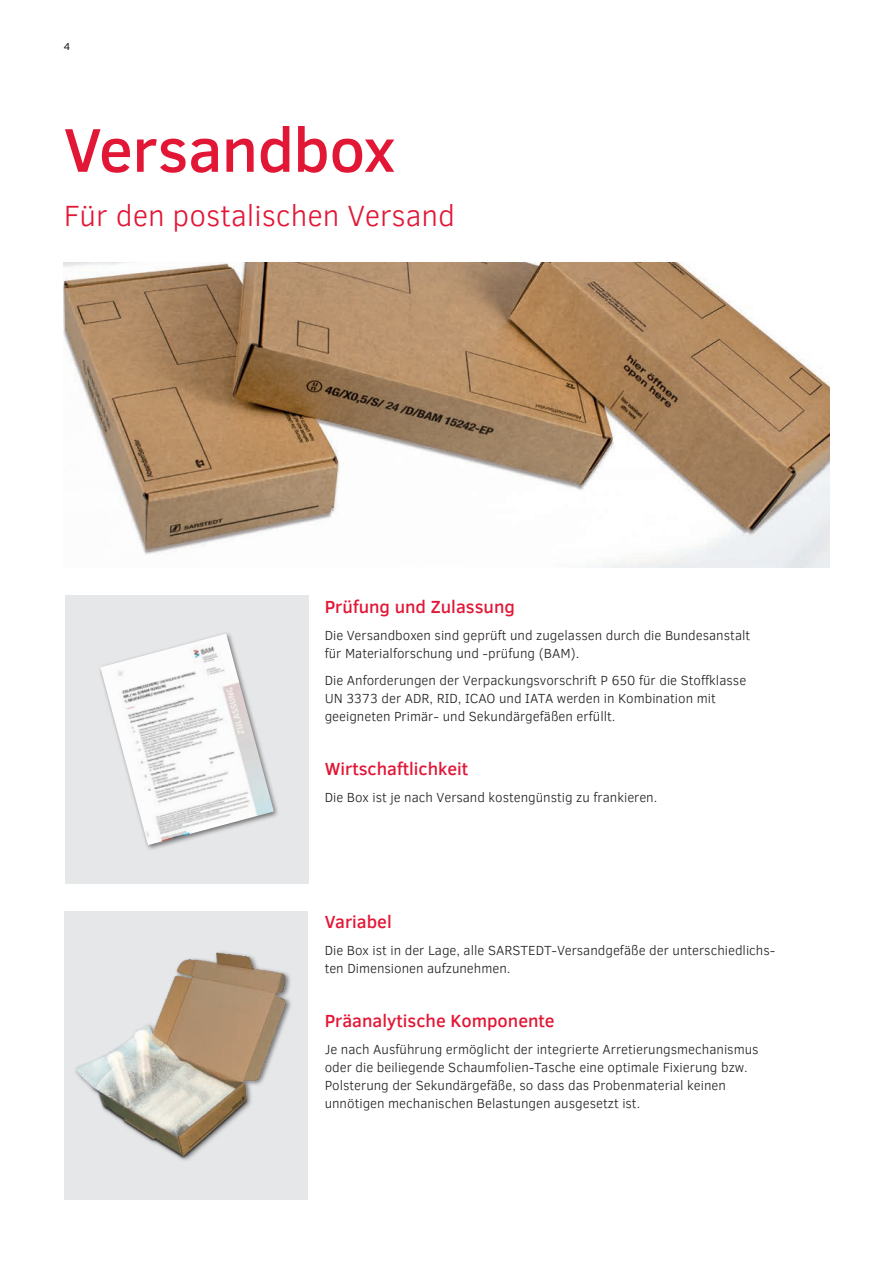
<style>
.page{position:relative;width:893px;height:1263px;background:#fff}
.page>*{position:absolute;margin:0;border:0;box-sizing:border-box;transform-origin:0 0}
.t1{font:500 63px "Clear Sans";letter-spacing:-.01em;color:#e21736}
.t2{font:300 30px "Clear Sans";color:#e21736}
.t3{font:500 18px "Clear Sans";color:#e21736}
.t4{font:300 13.5px/18px "Clear Sans";color:#231f20}
.t5{font:10.5px "Clear Sans";color:#231f20}
</style>
<div class="page">
<div style="left:65px;top:595px;width:244px;height:288px;background:#e6e7e9"></div>
<img style="left:100px;top:633px;width:174px;height:212px">
<div style="left:64px;top:911px;width:244px;height:288px;background:#e6e7e9"></div>
<img style="left:75px;top:952px;width:216px;height:209px">
<img style="left:64px;top:262px;width:765px;height:305px">
<p class="t5" style="left:64px;top:39px;width:8px">4</p>
<h1 class="t1" style="left:64px;top:106px;width:333px">Versandbox</h1>
<h2 class="t2" style="left:64px;top:196px;width:393px">Für den postalischen Versand</h2>
<h3 class="t3" style="left:325px;top:594px;width:192px">Prüfung und Zulassung</h3>
<p class="t4" style="left:325px;top:626px;width:427px">Die Versandboxen sind geprüft und zugelassen durch die Bundesanstalt für Materialforschung und -prüfung (BAM).</p>
<p class="t4" style="left:325px;top:671px;width:423px">Die Anforderungen der Verpackungsvorschrift P 650 für die Stoffklasse<br>UN 3373 der ADR, RID, ICAO und IATA werden in Kombination mit geeigneten Primär- und Sekundärgefäßen erfüllt.</p>
<h3 class="t3" style="left:325px;top:756px;width:145px">Wirtschaftlichkeit</h3>
<p class="t4" style="left:325px;top:788px;width:334px">Die Box ist je nach Versand kostengünstig zu frankieren.</p>
<h3 class="t3" style="left:325px;top:909px;width:69px">Variabel</h3>
<p class="t4" style="left:325px;top:941px;width:452px">Die Box ist in der Lage, alle SARSTEDT-Versandgefäße der unterschiedlichs&shy;ten Dimensionen aufzunehmen.</p>
<h3 class="t3" style="left:325px;top:1008px;width:232px">Präanalytische Komponente</h3>
<p class="t4" style="left:325px;top:1040px;width:435px">Je nach Ausführung ermöglicht der integrierte Arretierungsmechanismus oder die beiliegende Schaumfolien-Tasche eine optimale Fixierung bzw.<br>Polsterung der Sekundärgefäße, so dass das Probenmaterial keinen unnötigen mechanischen Belastungen ausgesetzt ist.</p>
</div>
